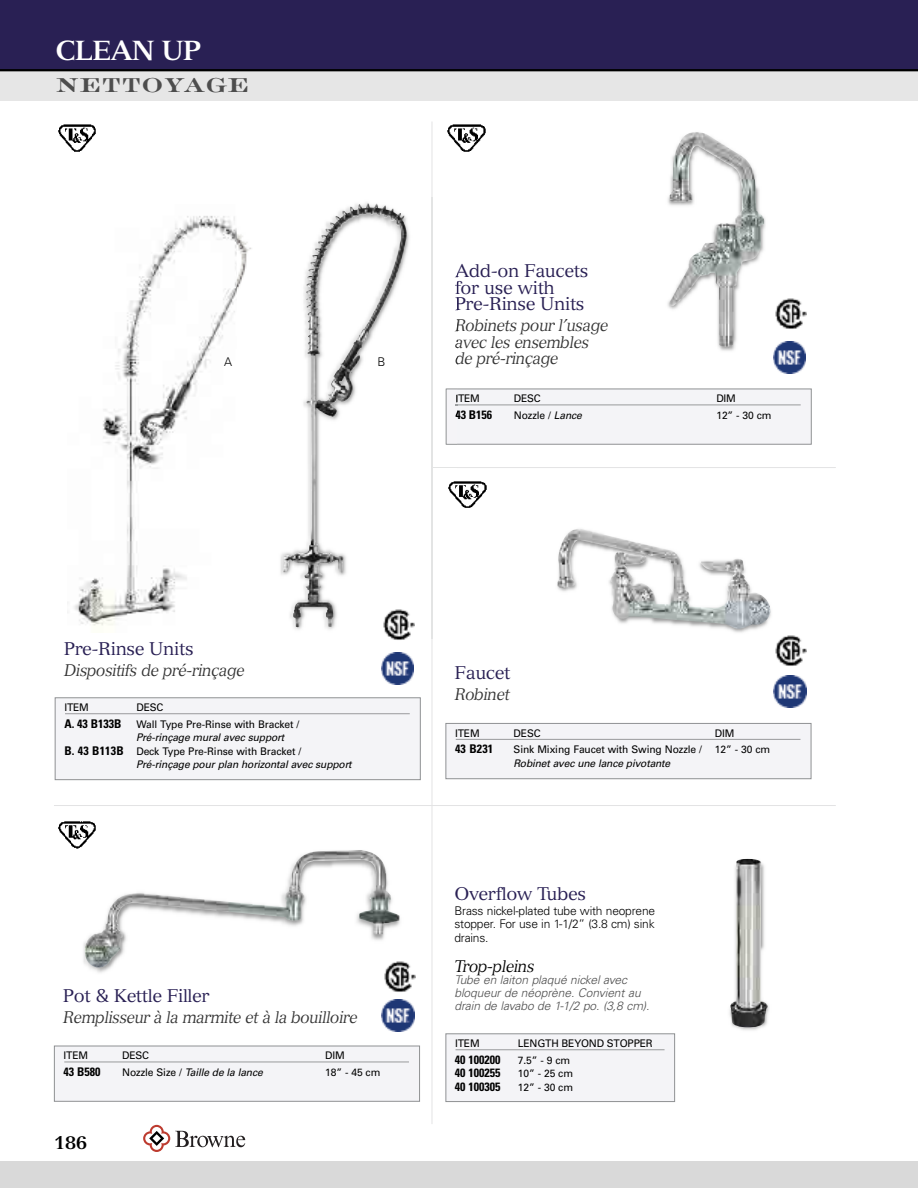
<style>
.page{position:relative;width:918px;height:1188px;background:#fff}
.page>*{position:absolute;margin:0;border:0;box-sizing:border-box;transform-origin:0 0}
.t1{font:36px "Engravers LH Bold Face";color:#4d4d4d}
.t2{font:700 27px "Versailles";letter-spacing:-.045em;color:#fff}
.t3{font:18px/16.5px "Versailles";letter-spacing:-.02em;color:#292054}
.t4{font:700 18px "Versailles";color:#000}
.t5{font:italic 16.5px/16.5px "Versailles";letter-spacing:-.03em;color:#333;scale:.95 1}
.t6{font:italic 16.5px "Versailles";letter-spacing:-.03em;color:#000;scale:.95 1}
.t7{font:italic 300 12px/12.8px "Univers";letter-spacing:-.005em;color:#4d4d4d}
.t8{font:300 12px/13.5px "Univers";letter-spacing:-.015em;color:#000;text-align:justify}
.t9{font:700 condensed 12px "Univers";color:#000}
.t10{font:10.5px/16.5px "Univers";letter-spacing:-.01em;color:#000}
.t11{font:italic 10.5px "Univers";letter-spacing:-.015em;color:#000}
.s1{font-style:italic}
.s2{font-weight:700;font-stretch:condensed;font-size:12px}
.s3{font-style:normal}
</style>
<div class="page">
<hr style="left:432px;top:467px;width:404px;height:1px;background:#e3e3e4">
<hr style="left:54px;top:805px;width:782px;height:1px;background:#e3e3e4">
<hr style="left:432px;top:121px;width:1px;height:1003px;background:#e3e3e4">
<svg style="left:143px;top:1125px;width:102px;height:27px"></svg>
<div style="left:0;top:67px;width:918px;height:33px;background:#e6e6e6"></div>
<div style="left:0;top:0;width:918px;height:70px;background:#292054"></div>
<div style="left:0;top:1161px;width:918px;height:27px;background:#d9d9d9"></div>
<hr style="left:0;top:69px;width:918px;height:2px;background:#000">
<img style="left:557px;top:529px;width:214px;height:100px">
<div style="left:446px;top:724px;width:365px;height:54px;background:#f4f4f7"></div>
<div style="left:446px;top:723px;width:365px;height:56px;border:1px solid #8f9193"></div>
<hr style="left:456px;top:739px;width:344px;height:1px;background:#9d9ea0">
<div style="left:446px;top:389px;width:365px;height:55px;background:#f4f4f7"></div>
<div style="left:446px;top:389px;width:366px;height:56px;border:1px solid #8f9193"></div>
<hr style="left:456px;top:404px;width:345px;height:1px;background:#9d9ea0">
<div style="left:55px;top:1046px;width:364px;height:55px;background:#f4f4f7"></div>
<div style="left:54px;top:1046px;width:366px;height:56px;border:1px solid #8f9193"></div>
<hr style="left:64px;top:1061px;width:345px;height:1px;background:#9d9ea0">
<img style="left:611px;top:100px;width:199px;height:251px">
<img style="left:669px;top:135px;width:95px;height:212px">
<img style="left:85px;top:850px;width:314px;height:118px">
<div style="left:446px;top:1034px;width:228px;height:67px;background:#f4f4f7"></div>
<div style="left:446px;top:1033px;width:229px;height:69px;border:1px solid #8f9193"></div>
<hr style="left:456px;top:1049px;width:209px;height:1px;background:#9d9ea0">
<img style="left:730px;top:859px;width:38px;height:169px">
<div style="left:56px;top:698px;width:364px;height:81px;background:#f4f4f7"></div>
<div style="left:55px;top:697px;width:366px;height:83px;border:1px solid #8f9193"></div>
<hr style="left:65px;top:713px;width:345px;height:1px;background:#9d9ea0">
<img style="left:67px;top:216px;width:170px;height:410px">
<img style="left:280px;top:198px;width:177px;height:441px">
<svg style="left:433px;top:467px;width:24px;height:1px"></svg>
<img style="left:432px;top:198px;width:1px;height:441px">
<img style="left:446px;top:389px;width:11px;height:56px">
<svg style="left:455px;top:271px;width:2px;height:39px"></svg>
<svg style="left:455px;top:319px;width:2px;height:29px"></svg>
<svg style="left:456px;top:354px;width:1px;height:13px"></svg>
<svg style="left:456px;top:395px;width:1px;height:24px"></svg>
<img style="left:237px;top:234px;width:15px;height:55px">
<img style="left:316px;top:220px;width:91px;height:407px">
<img style="left:447px;top:124px;width:39px;height:28px">
<div style="left:446px;top:479px;width:42px;height:33px;background:#fff"></div>
<img style="left:448px;top:481px;width:39px;height:27px">
<div style="left:56px;top:820px;width:42px;height:32px;background:#fff"></div>
<img style="left:58px;top:821px;width:38px;height:28px">
<img style="left:58px;top:124px;width:38px;height:28px">
<img style="left:381px;top:652px;width:33px;height:32px">
<svg style="left:381px;top:1008px;width:34px;height:24px"></svg>
<img style="left:382px;top:999px;width:32px;height:32px">
<svg style="left:773px;top:675px;width:34px;height:24px"></svg>
<img style="left:774px;top:676px;width:32px;height:32px">
<div style="left:772px;top:339px;width:38px;height:37px;background:#fff"></div>
<img style="left:773px;top:342px;width:33px;height:32px">
<img style="left:774px;top:298px;width:32px;height:32px">
<img style="left:383px;top:608px;width:32px;height:32px">
<img style="left:775px;top:635px;width:31px;height:31px">
<img style="left:383px;top:960px;width:32px;height:32px">
<h2 class="t2" style="left:56px;top:40px;width:148px">CLEAN UP</h2>
<h1 class="t1" style="left:56px;top:58px;width:196px">nettoyage</h1>
<p class="t8" style="left:224px;top:356px;width:10px">A</p>
<p class="t8" style="left:377px;top:356px;width:10px">B</p>
<h3 class="t3" style="left:455px;top:264px;width:135px">Add-on Faucets for use with<br>Pre-Rinse Units</h3>
<h3 class="t5" style="left:455px;top:319px;width:163px">Robinets pour l’usage avec les ensembles de pré-rinçage</h3>
<p class="t10" style="left:455px;top:391px;width:26px">ITEM</p>
<p class="t10" style="left:514px;top:391px;width:28px">DESC</p>
<p class="t10" style="left:716px;top:391px;width:21px">DIM</p>
<p class="t9" style="left:455px;top:410px;width:38px">43 B156</p>
<p class="t10" style="left:514px;top:408px;width:70px">Nozzle / <span class="s1">Lance</span></p>
<p class="t10" style="left:716px;top:408px;width:57px">12” - 30 cm</p>
<h3 class="t3" style="left:64px;top:642px;width:131px">Pre-Rinse Units</h3>
<h3 class="t5" style="left:64px;top:663px;width:192px">Dispositifs de pré-rinçage</h3>
<p class="t10" style="left:64px;top:700px;width:26px">ITEM</p>
<p class="t10" style="left:64px;top:700px;width:236px;text-indent:72px">DESC<br><span class="s2">A. 43 B133B</span> Wall Type Pre-Rinse with Bracket /</p>
<p class="t11" style="left:136px;top:734px;width:149px">Pré-rinçage mural avec support</p>
<p class="t10" style="left:64px;top:744px;width:238px"><span class="s2">B. 43 B113B</span> Deck Type Pre-Rinse with Bracket /</p>
<p class="t11" style="left:136px;top:761px;width:217px">Pré-rinçage pour plan horizontal avec support</p>
<h3 class="t3" style="left:63px;top:989px;width:148px">Pot &amp; Kettle Filler</h3>
<h3 class="t5" style="left:63px;top:1010px;width:312px">Remplisseur à la marmite et à la bouilloire</h3>
<p class="t10" style="left:64px;top:1048px;width:26px">ITEM</p>
<p class="t10" style="left:122px;top:1048px;width:28px">DESC</p>
<p class="t10" style="left:325px;top:1048px;width:21px">DIM</p>
<p class="t9" style="left:64px;top:1067px;width:38px">43 B580</p>
<p class="t11" style="left:122px;top:1068px;width:142px"><span class="s3">Nozzle Size /</span> Taille de la lance</p>
<p class="t10" style="left:325px;top:1065px;width:57px">18” - 45 cm</p>
<h3 class="t4" style="left:54px;top:1136px;width:35px">186</h3>
<h3 class="t3" style="left:454px;top:666px;width:58px">Faucet</h3>
<h3 class="t5" style="left:454px;top:688px;width:60px">Robinet</h3>
<p class="t10" style="left:455px;top:726px;width:26px">ITEM</p>
<p class="t10" style="left:514px;top:726px;width:28px">DESC</p>
<p class="t10" style="left:715px;top:726px;width:21px">DIM</p>
<p class="t9" style="left:455px;top:745px;width:40px">43 B231</p>
<p class="t10" style="left:514px;top:742px;width:258px">Sink Mixing Faucet with Swing Nozzle / 12” - 30 cm</p>
<p class="t11" style="left:513px;top:759px;width:158px">Robinet avec une lance pivotante</p>
<h3 class="t3" style="left:454px;top:887px;width:133px">Overflow Tubes</h3>
<p class="t8" style="left:454px;top:905px;width:202px">Brass nickel-plated tube with neoprene stopper. For use in 1-1/2” (3.8 cm) sink drains.</p>
<h3 class="t6" style="left:454px;top:960px;width:86px">Trop-pleins</h3>
<p class="t7" style="left:454px;top:975px;width:197px">Tube en laiton plaqué nickel avec bloqueur de néoprène. Convient au drain de lavabo de 1-1/2 po. (3,8 cm).</p>
<p class="t10" style="left:455px;top:1036px;width:26px">ITEM</p>
<p class="t10" style="left:518px;top:1036px;width:136px">LENGTH BEYOND STOPPER</p>
<p class="t9" style="left:455px;top:1055px;width:47px">40 100200</p>
<p class="t10" style="left:518px;top:1053px;width:54px">7.5” - 9 cm</p>
<p class="t9" style="left:455px;top:1069px;width:47px">40 100255</p>
<p class="t10" style="left:518px;top:1066px;width:57px">10” - 25 cm</p>
<p class="t9" style="left:455px;top:1082px;width:47px">40 100305</p>
<p class="t10" style="left:518px;top:1080px;width:57px">12” - 30 cm</p>
</div>
